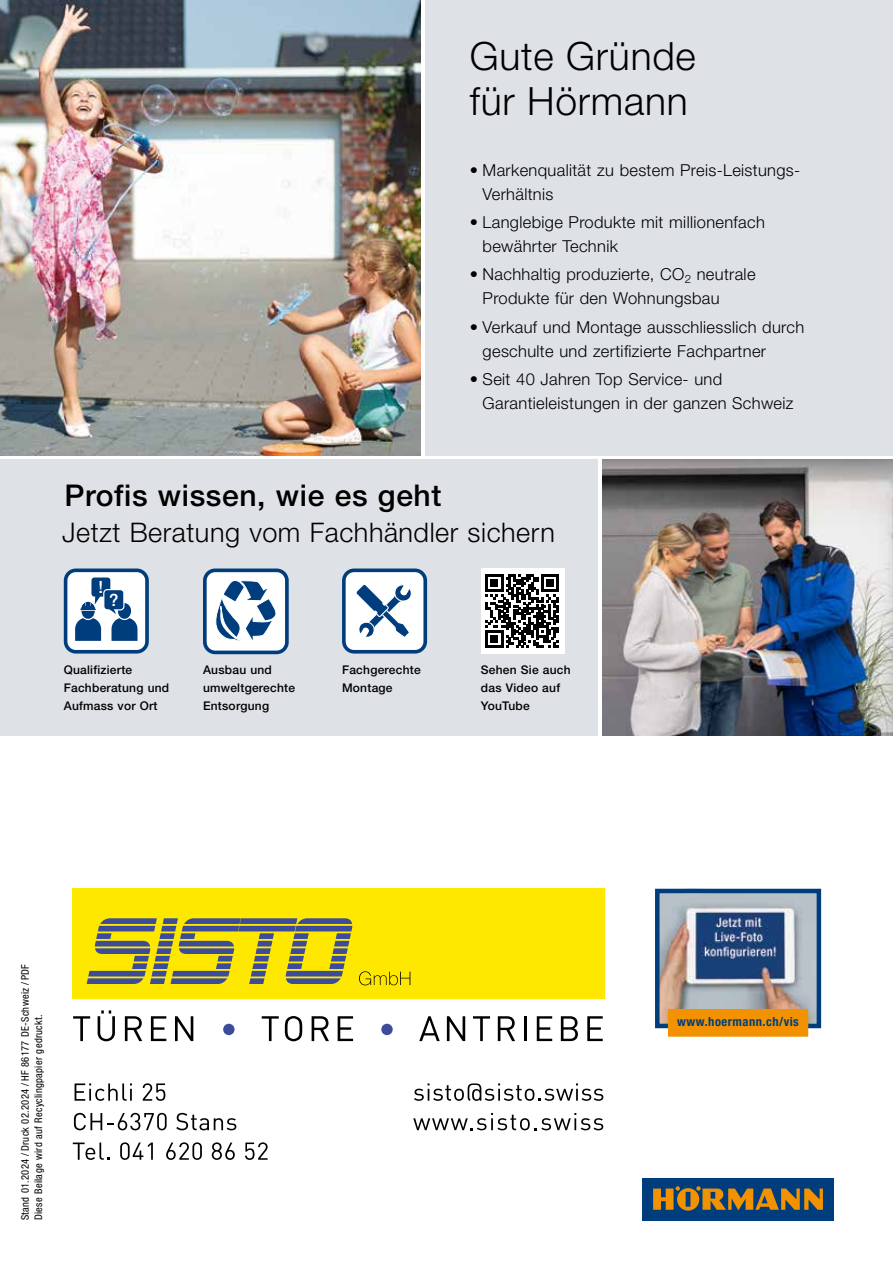
<style>
.page{position:relative;width:893px;height:1263px;background:#fff}
.page>*{position:absolute;margin:0;border:0;box-sizing:border-box;transform-origin:0 0}
.t1{font:300 39px/45px "Hoermann Helvetica Neue";letter-spacing:.02em;color:#000}
.t2{font:500 30px "Hoermann Helvetica Neue";letter-spacing:.02em;color:#000}
.t3{font:300 27px "Hoermann Helvetica Neue";letter-spacing:.02em;color:#000}
.t4{font:500 16.95px "Hoermann Helvetica Neue";color:#fff}
.t5{font:300 16.5px/24px "Hoermann Helvetica Neue";letter-spacing:.02em;color:#000}
.t6{font:700 condensed 12.45px "Hoermann Helvetica Neue";letter-spacing:.04em;color:#003d7c}
.t7{font:500 12px/18px "Hoermann Helvetica Neue";letter-spacing:.02em;color:#000}
.t8{font:condensed 10.5px/13.5px "Hoermann Helvetica Neue";letter-spacing:.03em;color:#000}
</style>
<div class="page">
<img style="left:0;top:0;width:421px;height:455px">
<img style="left:602px;top:459px;width:291px;height:277px">
<div style="left:425px;top:0;width:468px;height:455px;background:#dee2e6"></div>
<div style="left:0;top:459px;width:598px;height:277px;background:#dee2e6"></div>
<div style="left:66px;top:570px;width:81px;height:82px;background:#fff;border-radius:10px"></div>
<div style="left:64px;top:568px;width:85px;height:85px;border:4px solid #003d7c;border-radius:10px"></div>
<div style="left:91px;top:577px;width:19px;height:20px;background:#003d7c;border-radius:3px"></div>
<svg style="left:75px;top:589px;width:62px;height:52px"></svg>
<div style="left:205px;top:570px;width:82px;height:82px;background:#fff;border-radius:10px"></div>
<div style="left:203px;top:568px;width:86px;height:86px;border:4px solid #003d7c;border-radius:10px"></div>
<svg style="left:215px;top:580px;width:61px;height:61px"></svg>
<div style="left:344px;top:570px;width:81px;height:82px;background:#fff;border-radius:10px"></div>
<div style="left:342px;top:568px;width:85px;height:85px;border:4px solid #003d7c;border-radius:10px"></div>
<svg style="left:356px;top:585px;width:55px;height:52px"></svg>
<div style="left:481px;top:568px;width:83px;height:86px;background:#fff"></div>
<svg style="left:486px;top:575px;width:73px;height:73px"></svg>
<img style="left:655px;top:888px;width:167px;height:149px">
<div style="left:642px;top:1178px;width:192px;height:42px;background:#003d7c"></div>
<svg style="left:653px;top:1186px;width:170px;height:24px"></svg>
<svg style="left:73px;top:1016px;width:17px;height:25px"></svg>
<svg style="left:98px;top:1010px;width:17px;height:31px"></svg>
<svg style="left:125px;top:1016px;width:17px;height:25px"></svg>
<svg style="left:151px;top:1016px;width:15px;height:25px"></svg>
<svg style="left:175px;top:1016px;width:18px;height:25px"></svg>
<div style="left:223px;top:1024px;width:12px;height:11px;background:#3c4b9a;border-radius:50%"></div>
<svg style="left:262px;top:1016px;width:17px;height:25px"></svg>
<svg style="left:285px;top:1016px;width:17px;height:25px"></svg>
<svg style="left:312px;top:1016px;width:17px;height:25px"></svg>
<svg style="left:338px;top:1016px;width:15px;height:25px"></svg>
<div style="left:381px;top:1024px;width:12px;height:11px;background:#3c4b9a;border-radius:50%"></div>
<svg style="left:419px;top:1016px;width:21px;height:25px"></svg>
<svg style="left:447px;top:1016px;width:18px;height:25px"></svg>
<svg style="left:473px;top:1016px;width:17px;height:25px"></svg>
<svg style="left:498px;top:1016px;width:17px;height:25px"></svg>
<hr style="left:524px;top:1016px;width:2px;height:25px;background:#000">
<svg style="left:537px;top:1016px;width:15px;height:25px"></svg>
<svg style="left:561px;top:1016px;width:17px;height:25px"></svg>
<svg style="left:587px;top:1016px;width:16px;height:25px"></svg>
<svg style="left:75px;top:1083px;width:57px;height:18px"></svg>
<svg style="left:143px;top:1083px;width:22px;height:18px"></svg>
<svg style="left:414px;top:1083px;width:189px;height:18px"></svg>
<svg style="left:74px;top:1113px;width:93px;height:17px"></svg>
<svg style="left:176px;top:1113px;width:60px;height:17px"></svg>
<svg style="left:413px;top:1113px;width:190px;height:17px"></svg>
<svg style="left:73px;top:1142px;width:36px;height:18px"></svg>
<svg style="left:120px;top:1142px;width:33px;height:18px"></svg>
<svg style="left:166px;top:1142px;width:36px;height:18px"></svg>
<svg style="left:212px;top:1142px;width:23px;height:18px"></svg>
<svg style="left:245px;top:1142px;width:23px;height:18px"></svg>
<div style="left:72px;top:889px;width:533px;height:110px;background:#ffe800"></div>
<svg style="left:359px;top:971px;width:51px;height:14px"></svg>
<svg style="left:87px;top:918px;width:265px;height:66px"></svg>
<h1 class="t1" style="left:470px;top:31px;width:227px">Gute Gründe für Hörmann</h1>
<p class="t5" style="left:483px;top:157px;width:319px;text-indent:-13px">• Markenqualität zu bestem Preis-Leistungs-<br>Verhältnis</p>
<p class="t5" style="left:483px;top:209px;width:284px;text-indent:-13px">• Langlebige Produkte mit millionenfach bewährter Technik</p>
<p class="t5" style="left:483px;top:261px;width:274px;text-indent:-13px">• Nachhaltig produzierte, CO<sub>2</sub> neutrale<br>Produkte für den Wohnungsbau</p>
<p class="t5" style="left:483px;top:314px;width:323px;text-indent:-13px">• Verkauf und Montage ausschliesslich durch geschulte und zertifizierte Fachpartner</p>
<p class="t5" style="left:483px;top:366px;width:312px;text-indent:-13px">• Seit 40 Jahren Top Service- und<br>Garantieleistungen in der ganzen Schweiz</p>
<h2 class="t2" style="left:64px;top:475px;width:378px">Profis wissen, wie es geht</h2>
<h3 class="t3" style="left:62px;top:514px;width:494px">Jetzt Beratung vom Fachhändler sichern</h3>
<p class="t4" style="left:99px;top:575px;width:6px">!</p>
<p class="t4" style="left:109px;top:588px;width:11px">?</p>
<p class="t7" style="left:64px;top:660px;width:107px">Qualifizierte<br>Fachberatung und<br>Aufmass vor Ort</p>
<p class="t7" style="left:203px;top:660px;width:94px">Ausbau und umweltgerechte<br>Entsorgung</p>
<p class="t7" style="left:342px;top:660px;width:80px">Fachgerechte<br>Montage</p>
<p class="t7" style="left:481px;top:660px;width:91px">Sehen Sie auch das Video auf<br>YouTube</p>
<p class="t8" style="left:18px;top:1220px;width:258px;rotate:-90deg">Stand 01.2024 / Druck 02.2024 / HF 86177 DE-Schweiz / PDF<br>Diese Beilage wird auf Recyclingpapier gedruckt.</p>
<p class="t6" style="left:677px;top:1013px;width:123px">www.hoermann.ch/vis</p>
</div>
